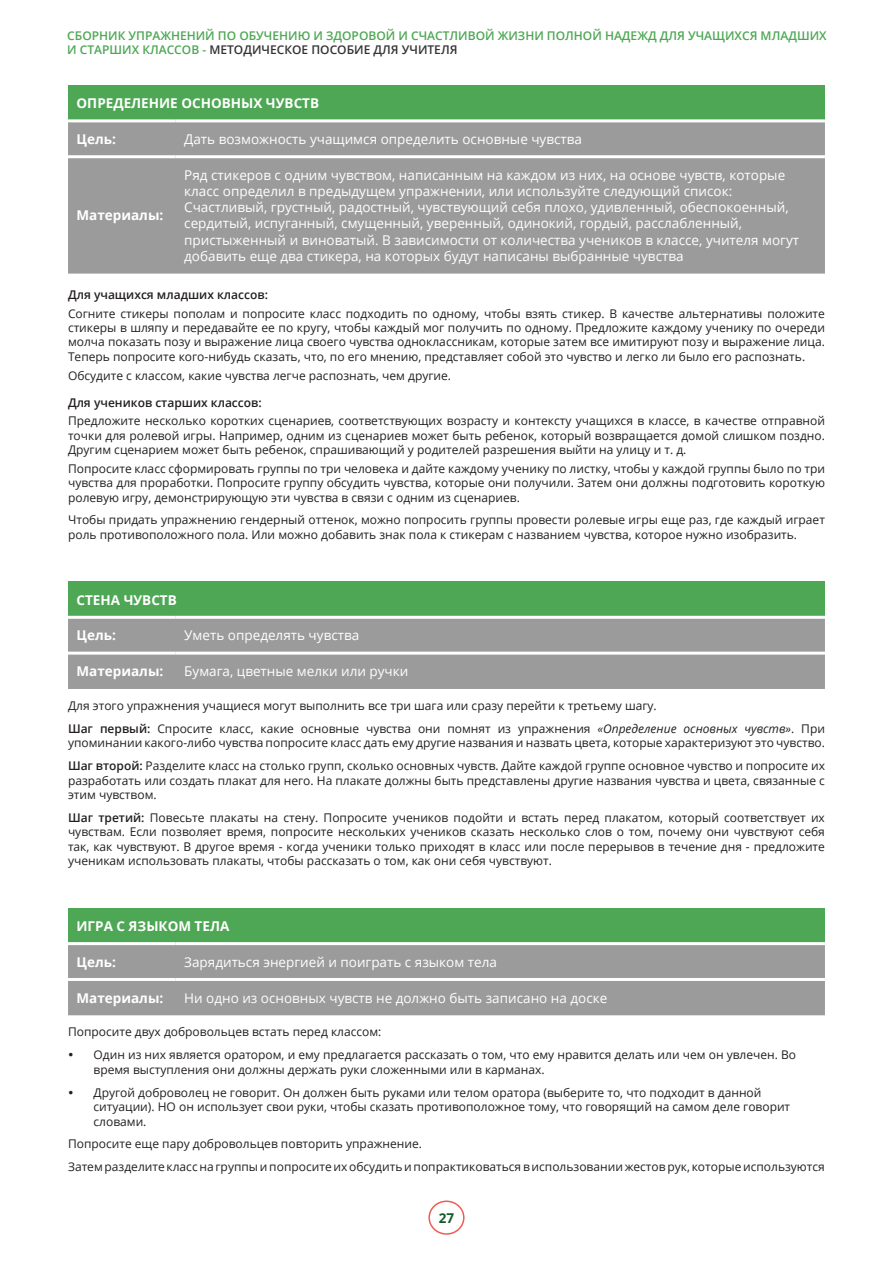
<style>
.page{position:relative;width:893px;height:1263px;background:#fff}
.page>*{position:absolute;margin:0;border:0;box-sizing:border-box;transform-origin:0 0}
.t1{font:13.5px/16.2px "Open Sans";color:#fff}
.t2{font:700 13.5px "Open Sans";color:#fff}
.t3{font:700 13.5px "Open Sans";color:#135a2b}
.t4{font:12px/14.4px "Open Sans";color:#231f20}
.t5{font:600 12px/14.4px "Open Sans";color:#4da754}
.t6{font:600 12px "Open Sans";color:#231f20}
.s1{color:#333}
.s2{font-weight:600}
.s3{font-style:italic}
</style>
<div class="page">
<div style="left:428px;top:1200px;width:37px;height:35px;border:2px solid #eb5e51;border-radius:50%"></div>
<div style="left:68px;top:85px;width:757px;height:36px;background:#4da754"></div>
<div style="left:68px;top:122px;width:757px;height:152px;background:#9b9b9b"></div>
<hr style="left:68px;top:119px;width:108px;height:3px;background:#fff">
<hr style="left:176px;top:119px;width:649px;height:3px;background:#fff">
<hr style="left:68px;top:155px;width:108px;height:3px;background:#fff">
<hr style="left:176px;top:155px;width:649px;height:3px;background:#fff">
<div style="left:68px;top:581px;width:757px;height:36px;background:#4da754"></div>
<div style="left:68px;top:619px;width:757px;height:70px;background:#9b9b9b"></div>
<hr style="left:68px;top:616px;width:108px;height:3px;background:#fff">
<hr style="left:176px;top:616px;width:649px;height:3px;background:#fff">
<hr style="left:68px;top:652px;width:108px;height:3px;background:#fff">
<hr style="left:176px;top:652px;width:649px;height:3px;background:#fff">
<div style="left:68px;top:908px;width:757px;height:36px;background:#4da754"></div>
<div style="left:68px;top:945px;width:757px;height:70px;background:#9b9b9b"></div>
<hr style="left:68px;top:942px;width:108px;height:3px;background:#fff">
<hr style="left:176px;top:942px;width:649px;height:3px;background:#fff">
<hr style="left:68px;top:978px;width:108px;height:3px;background:#fff">
<hr style="left:176px;top:978px;width:649px;height:3px;background:#fff">
<p class="t5" style="left:67px;top:28px;width:761px">СБОРНИК УПРАЖНЕНИЙ ПО ОБУЧЕНИЮ И ЗДОРОВОЙ И СЧАСТЛИВОЙ ЖИЗНИ ПОЛНОЙ НАДЕЖД ДЛЯ УЧАЩИХСЯ МЛАДШИХ<br>И СТАРШИХ КЛАССОВ - <span class="s1">МЕТОДИЧЕСКОЕ ПОСОБИЕ ДЛЯ УЧИТЕЛЯ</span></p>
<p class="t2" style="left:77px;top:94px;width:244px">ОПРЕДЕЛЕНИЕ ОСНОВНЫХ ЧУВСТВ</p>
<p class="t2" style="left:77px;top:130px;width:41px">Цель:</p>
<p class="t1" style="left:184px;top:131px;width:399px">Дать возможность учащимся определить основные чувства</p>
<p class="t1" style="left:184px;top:166px;width:616px">Ряд стикеров с одним чувством, написанным на каждом из них, на основе чувств, которые класс определил в предыдущем упражнении, или используйте следующий список:<br>Счастливый, грустный, радостный, чувствующий себя плохо, удивленный, обеспокоенный, сердитый, испуганный, смущенный, уверенный, одинокий, гордый, расслабленный, пристыженный и виноватый. В зависимости от количества учеников в классе, учителя могут добавить еще два стикера, на которых будут написаны выбранные чувства</p>
<p class="t6" style="left:68px;top:286px;width:201px">Для учащихся младших классов:</p>
<p class="t4" style="left:68px;top:306px;width:758px;text-align:justify">Согните стикеры пополам и попросите класс подходить по одному, чтобы взять стикер. В качестве альтернативы положите стикеры в шляпу и передавайте ее по кругу, чтобы каждый мог получить по одному. Предложите каждому ученику по очереди молча показать позу и выражение лица своего чувства одноклассникам, которые затем все имитируют позу и выражение лица.<br>Теперь попросите кого-нибудь сказать, что, по его мнению, представляет собой это чувство и легко ли было его распознать.</p>
<p class="t4" style="left:68px;top:368px;width:385px">Обсудите с классом, какие чувства легче распознать, чем другие.</p>
<p class="t6" style="left:68px;top:394px;width:195px">Для учеников старших классов:</p>
<p class="t4" style="left:68px;top:413px;width:758px;text-align:justify">Предложите несколько коротких сценариев, соответствующих возрасту и контексту учащихся в классе, в качестве отправной точки для ролевой игры. Например, одним из сценариев может быть ребенок, который возвращается домой слишком поздно.<br>Другим сценарием может быть ребенок, спрашивающий у родителей разрешения выйти на улицу и т. д.</p>
<p class="t4" style="left:68px;top:461px;width:758px;text-align:justify">Попросите класс сформировать группы по три человека и дайте каждому ученику по листку, чтобы у каждой группы было по три чувства для проработки. Попросите группу обсудить чувства, которые они получили. Затем они должны подготовить короткую ролевую игру, демонстрирующую эти чувства в связи с одним из сценариев.</p>
<p class="t4" style="left:68px;top:513px;width:758px">Чтобы придать упражнению гендерный оттенок, можно попросить группы провести ролевые игры еще раз, где каждый играет роль противоположного пола. Или можно добавить знак пола к стикерам с названием чувства, которое нужно изобразить.</p>
<p class="t2" style="left:77px;top:206px;width:88px">Материалы:</p>
<p class="t2" style="left:77px;top:590px;width:102px">СТЕНА ЧУВСТВ</p>
<p class="t2" style="left:77px;top:626px;width:41px">Цель:</p>
<p class="t1" style="left:184px;top:627px;width:176px">Уметь определять чувства</p>
<p class="t2" style="left:77px;top:662px;width:88px">Материалы:</p>
<p class="t1" style="left:184px;top:663px;width:226px">Бумага, цветные мелки или ручки</p>
<p class="t4" style="left:68px;top:694px;width:758px;line-height:23px">Для этого упражнения учащиеся могут выполнить все три шага или сразу перейти к третьему шагу.<br><span class="s2">Шаг первый:</span> Спросите класс, какие основные чувства они помнят из упражнения <span class="s3">«Определение основных чувств»</span>. При</p>
<p class="t4" style="left:68px;top:731px;width:758px;line-height:23px">упоминании какого-либо чувства попросите класс дать ему другие названия и назвать цвета, которые характеризуют это чувство.<br><span class="s2">Шаг второй:</span> Разделите класс на столько групп, сколько основных чувств. Дайте каждой группе основное чувство и попросите их</p>
<p class="t4" style="left:68px;top:773px;width:758px">разработать или создать плакат для него. На плакате должны быть представлены другие названия чувства и цвета, связанные с этим чувством.</p>
<p class="t4" style="left:68px;top:810px;width:758px;text-align:justify"><span class="s2">Шаг третий:</span> Повесьте плакаты на стену. Попросите учеников подойти и встать перед плакатом, который соответствует их чувствам. Если позволяет время, попросите нескольких учеников сказать несколько слов о том, почему они чувствуют себя так, как чувствуют. В другое время - когда ученики только приходят в класс или после перерывов в течение дня - предложите ученикам использовать плакаты, чтобы рассказать о том, как они себя чувствуют.</p>
<p class="t2" style="left:77px;top:916px;width:154px">ИГРА С ЯЗЫКОМ ТЕЛА</p>
<p class="t2" style="left:77px;top:952px;width:41px">Цель:</p>
<p class="t1" style="left:184px;top:953px;width:314px">Зарядиться энергией и поиграть с языком тела</p>
<p class="t2" style="left:77px;top:988px;width:88px">Материалы:</p>
<p class="t1" style="left:184px;top:989px;width:425px">Ни одно из основных чувств не должно быть записано на доске</p>
<p class="t4" style="left:94px;top:1020px;width:704px;line-height:23px;text-indent:-26px">Попросите двух добровольцев встать перед классом:<br>Один из них является оратором, и ему предлагается рассказать о том, что ему нравится делать или чем он увлечен. Во</p>
<p class="t4" style="left:94px;top:1058px;width:669px;line-height:23px">время выступления они должны держать руки сложенными или в карманах.<br>Другой доброволец не говорит. Он должен быть руками или телом оратора (выберите то, что подходит в данной</p>
<p class="t4" style="left:94px;top:1099px;width:698px">ситуации). НО он использует свои руки, чтобы сказать противоположное тому, что говорящий на самом деле говорит словами.</p>
<p class="t4" style="left:68px;top:1132px;width:758px;line-height:23px">Попросите еще пару добровольцев повторить упражнение.<br>Затемразделите классна группыипопроситеихобсудитьипопрактиковаться виспользованиижестоврук, которыеиспользуются</p>
<p class="t3" style="left:439px;top:1208px;width:17px">27</p>
</div>
